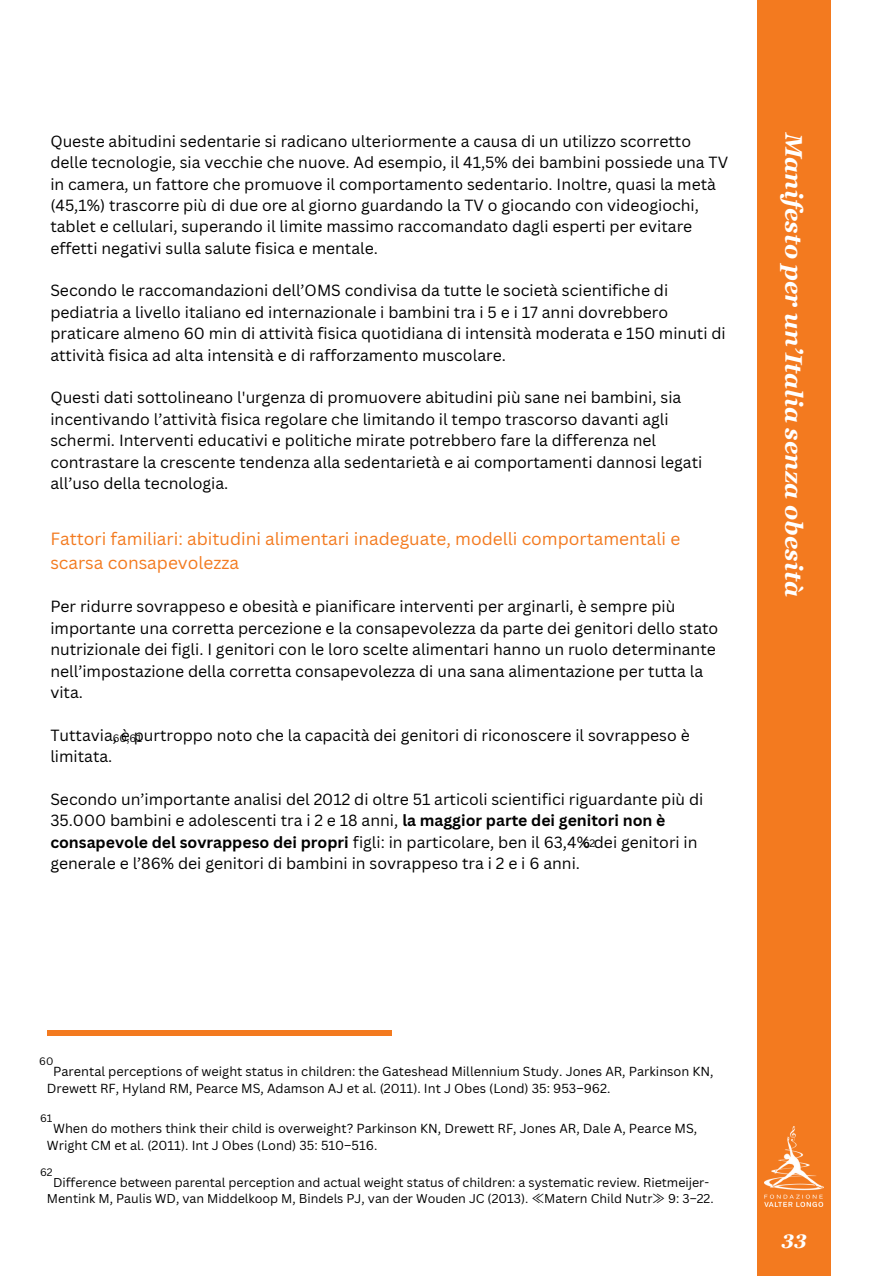
<style>
.page{position:relative;width:894px;height:1276px;background:#fff}
.page>*{position:absolute;margin:0;border:0;box-sizing:border-box;transform-origin:0 0}
.t1{font:italic 700 24px "Georgia Pro";color:#fff}
.t2{font:italic 700 19.5px "Georgia Pro";color:#fff}
.t3{font:17.25px/23.7px "Canva Sans";color:#f37a1f}
.t4{font:15.75px/21.3px "Canva Sans";color:#000}
.t5{font:12.75px/17px "Canva Sans";color:#000}
.t6{font:12.45px/16.6px "Canva Sans";color:#000;text-align:center}
.t7{font:10.5px "Canva Sans";color:#000}
.s1{font-weight:700}
.s2{font-family:"Noto Sans CJ Ksc"}
</style>
<div class="page">
<div style="left:47px;top:1030px;width:344px;height:5px;background:#f37a1f"></div>
<div style="left:756px;top:0;width:74px;height:1276px;background:#f37a1f"></div>
<img style="left:764px;top:1126px;width:59px;height:80px">
<h2 class="t4" style="left:50px;top:130px;width:679px">Queste abitudini sedentarie si radicano ulteriormente a causa di un utilizzo scorretto delle tecnologie, sia vecchie che nuove. Ad esempio, il 41,5% dei bambini possiede una TV in camera, un fattore che promuove il comportamento sedentario. Inoltre, quasi la metà (45,1%) trascorre più di due ore al giorno guardando la TV o giocando con videogiochi, tablet e cellulari, superando il limite massimo raccomandato dagli esperti per evitare effetti negativi sulla salute fisica e mentale.</h2>
<h2 class="t4" style="left:50px;top:280px;width:676px">Secondo le raccomandazioni dell’OMS condivisa da tutte le società scientifiche di pediatria a livello italiano ed internazionale i bambini tra i 5 e i 17 anni dovrebbero praticare almeno 60 min di attività fisica quotidiana di intensità moderata e 150 minuti di attività fisica ad alta intensità e di rafforzamento muscolare.</h2>
<h2 class="t4" style="left:50px;top:387px;width:653px">Questi dati sottolineano l'urgenza di promuovere abitudini più sane nei bambini, sia incentivando l’attività fisica regolare che limitando il tempo trascorso davanti agli schermi. Interventi educativi e politiche mirate potrebbero fare la differenza nel contrastare la crescente tendenza alla sedentarietà e ai comportamenti dannosi legati all’uso della tecnologia.</h2>
<h2 class="t3" style="left:50px;top:526px;width:631px">Fattori familiari: abitudini alimentari inadeguate, modelli comportamentali e scarsa consapevolezza</h2>
<p class="t4" style="left:50px;top:596px;width:669px">Per ridurre sovrappeso e obesità e pianificare interventi per arginarli, è sempre più importante una corretta percezione e la consapevolezza da parte dei genitori dello stato nutrizionale dei figli. I genitori con le loro scelte alimentari hanno un ruolo determinante nell’impostazione della corretta consapevolezza di una sana alimentazione per tutta la vita.</p>
<p class="t4" style="left:50px;top:724px;width:640px">Tuttavia, è purtroppo noto che la capacità dei genitori di riconoscere il sovrappeso è limitata.</p>
<p class="t4" style="left:50px;top:788px;width:654px">Secondo un’importante analisi del 2012 di oltre 51 articoli scientifici riguardante più di 35.000 bambini e adolescenti tra i 2 e 18 anni, <span class="s1">la maggior parte dei genitori non è consapevole del sovrappeso dei propri</span> figli: in particolare, ben il 63,4% dei genitori in generale e l’86% dei genitori di bambini in sovrappeso tra i 2 e i 6 anni.</p>
<h1 class="t7" style="left:113px;top:731px;width:31px">60,61</h1>
<h3 class="t7" style="left:582px;top:835px;width:14px">62</h3>
<p class="t1" style="left:807px;top:133px;width:465px;rotate:90deg">Manifesto per un’Italia senza obesità</p>
<h2 class="t7" style="left:39px;top:1054px;width:16px">60</h2>
<h2 class="t5" style="left:47px;top:1062px;width:668px;text-indent:6px">Parental perceptions of weight status in children: the Gateshead Millennium Study. Jones AR, Parkinson KN,<br>Drewett RF, Hyland RM, Pearce MS, Adamson AJ et al. (2011). Int J Obes (Lond) 35: 953–962.</h2>
<h3 class="t7" style="left:40px;top:1111px;width:14px">61</h3>
<p class="t5" style="left:47px;top:1119px;width:651px;text-indent:6px">When do mothers think their child is overweight? Parkinson KN, Drewett RF, Jones AR, Dale A, Pearce MS,<br>Wright CM et al. (2011). Int J Obes (Lond) 35: 510–516.</p>
<h3 class="t7" style="left:40px;top:1165px;width:14px">62</h3>
<p class="t6" style="left:47px;top:1173px;width:668px">Difference between parental perception and actual weight status of children: a systematic review. Rietmeijer-<br>Mentink M, Paulis WD, van Middelkoop M, Bindels PJ, van der Wouden JC (2013). <span class="s2">≪</span>Matern Child Nutr<span class="s2">≫</span> 9: 3–22.</p>
<h2 class="t2" style="left:781px;top:1229px;width:27px">33</h2>
</div>
